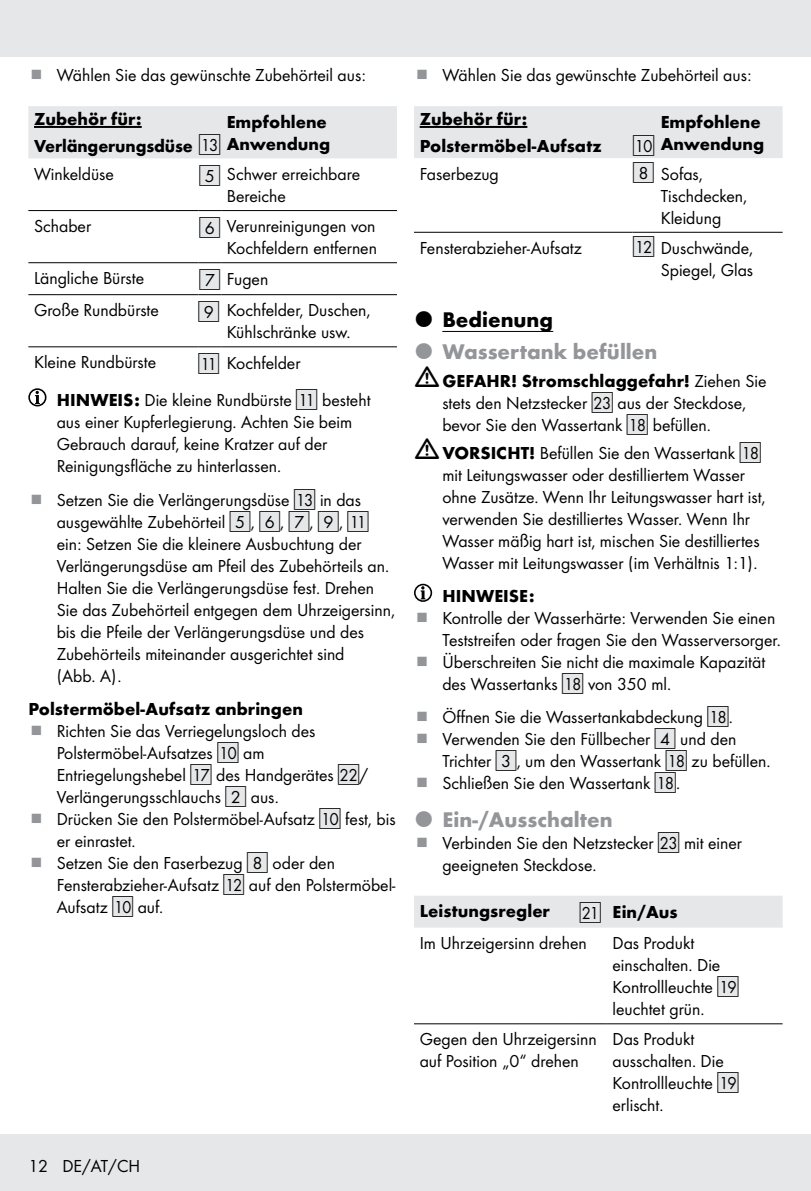
<style>
.page{position:relative;width:811px;height:1191px;background:#fff}
.page>*{position:absolute;margin:0;border:0;box-sizing:border-box;transform-origin:0 0}
.t1{font:700 22px "Futura";color:#939598}
.t2{font:700 22px "Futura";color:#000}
.t3{font:18px/22px "Futura Boo";color:#000}
.t4{font:700 18px/24.6px "Futura";color:#000;text-align:right}
.s1{font-family:"IMP Lidl Num Box";font-weight:400;font-size:15.8px;color:#e6e7e8}
.s2{font-family:"IMP Lidl Num Box";font-weight:400;font-size:15.8px}
.s3{font-family:"IMP Lidl Num Box";font-size:15.8px;color:#e6e7e8}
.s4{font-family:"IMP Lidl Num Box";font-size:15.8px}
.s5{font-family:"Futura";font-weight:700}
.s6{font-family:"Futura Boo";font-weight:400}
</style>
<div class="page">
<div style="left:0;top:1134px;width:811px;height:57px;background:#e6e7e8"></div>
<div style="left:0;top:0;width:811px;height:57px;background:#e6e7e8"></div>
<div style="left:28px;top:106px;width:369px;height:52px;background:#e6e7e8"></div>
<hr style="left:28px;top:210px;width:170px;height:1px;background:#000">
<svg style="left:198px;top:210px;width:23px;height:1px"></svg>
<hr style="left:221px;top:210px;width:176px;height:1px;background:#000">
<hr style="left:28px;top:262px;width:170px;height:1px;background:#000">
<svg style="left:198px;top:262px;width:23px;height:1px"></svg>
<hr style="left:221px;top:262px;width:176px;height:1px;background:#000">
<hr style="left:28px;top:294px;width:170px;height:1px;background:#000">
<svg style="left:198px;top:294px;width:23px;height:1px"></svg>
<hr style="left:221px;top:294px;width:176px;height:1px;background:#000">
<hr style="left:28px;top:346px;width:170px;height:1px;background:#000">
<svg style="left:198px;top:346px;width:23px;height:1px"></svg>
<hr style="left:221px;top:346px;width:176px;height:1px;background:#000">
<hr style="left:34px;top:126px;width:108px;height:2px;background:#000">
<svg style="left:29px;top:389px;width:17px;height:17px"></svg>
<div style="left:28px;top:388px;width:18px;height:18px;border:2px solid #000;border-radius:50%"></div>
<svg style="left:35px;top:391px;width:5px;height:13px"></svg>
<hr style="left:442px;top:331px;width:111px;height:1px;background:#000">
<div style="left:414px;top:106px;width:368px;height:52px;background:#e6e7e8"></div>
<hr style="left:414px;top:232px;width:218px;height:1px;background:#000">
<svg style="left:632px;top:232px;width:23px;height:1px"></svg>
<hr style="left:655px;top:232px;width:127px;height:1px;background:#000">
<hr style="left:420px;top:126px;width:107px;height:2px;background:#000">
<svg style="left:415px;top:584px;width:16px;height:17px"></svg>
<div style="left:414px;top:584px;width:18px;height:18px;border:2px solid #000;border-radius:50%"></div>
<svg style="left:420px;top:586px;width:5px;height:13px"></svg>
<div style="left:414px;top:896px;width:368px;height:31px;background:#e6e7e8"></div>
<hr style="left:414px;top:1023px;width:160px;height:1px;background:#000">
<hr style="left:574px;top:1023px;width:33px;height:1px;background:#000">
<hr style="left:607px;top:1023px;width:175px;height:1px;background:#000">
<p class="t3" style="left:57px;top:63px;width:311px">Wählen Sie das gewünschte Zubehörteil aus:</p>
<p class="t4" style="left:34px;top:105px;width:109px">Zubehör für:</p>
<p class="t4" style="left:34px;top:108px;width:298px">Empfohlene<br>Verlängerungsdüse <span class="s1">[</span><span class="s2">13]</span> Anwendung</p>
<p class="t3" style="left:34px;top:162px;width:81px">Winkeldüse</p>
<p class="t3" style="left:227px;top:162px;width:135px;text-indent:-27px"><sub>[</sub><sub>5]</sub> Schwer erreichbare<br>Bereiche</p>
<p class="t3" style="left:34px;top:214px;width:59px">Schaber</p>
<p class="t3" style="left:199px;top:214px;width:179px;text-align:right"><sub>[</sub><sub>6]</sub> Verunreinigungen von<br>Kochfeldern entfernen</p>
<p class="t3" style="left:34px;top:266px;width:112px">Längliche Bürste</p>
<p class="t3" style="left:199px;top:267px;width:70px"><span class="s3">[</span><span class="s4">7]</span> Fugen</p>
<p class="t3" style="left:34px;top:298px;width:126px">Große Rundbürste</p>
<p class="t3" style="left:198px;top:298px;width:173px;text-align:center"><sub>[</sub><sub>9]</sub> Kochfelder, Duschen,<br>Kühlschränke usw.</p>
<p class="t3" style="left:34px;top:350px;width:124px">Kleine Rundbürste</p>
<p class="t3" style="left:57px;top:344px;width:315px;line-height:37px;text-indent:142px"><span class="s3">[</span><span class="s4">11]</span> Kochfelder<br><span class="s5">HINWEIS:</span> Die kleine Rundbürste <span class="s3">[</span><span class="s4">11]</span> besteht</p>
<p class="t3" style="left:57px;top:410px;width:297px">aus einer Kupferlegierung. Achten Sie beim<br>Gebrauch darauf, keine Kratzer auf der<br>Reinigungsfläche zu hinterlassen.</p>
<p class="t3" style="left:57px;top:488px;width:340px">Setzen Sie die Verlängerungsdüse <span class="s3">[</span><span class="s4">13]</span> in das ausgewählte Zubehörteil <span class="s3">[</span><span class="s4">5]</span>, <span class="s3">[</span><span class="s4">6]</span>, <span class="s3">[</span><span class="s4">7]</span>, <span class="s3">[</span><span class="s4">9]</span>, <span class="s3">[</span><span class="s4">11] </span>ein: Setzen Sie die kleinere Ausbuchtung der Verlängerungsdüse am Pfeil des Zubehörteils an.<br>Halten Sie die Verlängerungsdüse fest. Drehen Sie das Zubehörteil entgegen dem Uhrzeigersinn, bis die Pfeile der Verlängerungsdüse und des Zubehörteils miteinander ausgerichtet sind<br>(Abb. A).</p>
<p class="t4" style="left:28px;top:695px;width:276px">Polstermöbel-Aufsatz anbringen</p>
<p class="t3" style="left:57px;top:719px;width:340px">Richten Sie das Verriegelungsloch des Polstermöbel-Aufsatzes <span class="s3">[</span><span class="s4">10]</span> am Entriegelungshebel <span class="s3">[</span><span class="s4">17]</span> des Handgerätes <span class="s3">[</span><span class="s4">22]</span>/ Verlängerungsschlauchs <span class="s3">[</span><span class="s4">2]</span> aus.<br>Drücken Sie den Polstermöbel-Aufsatz <span class="s3">[</span><span class="s4">10]</span> fest, bis er einrastet.<br>Setzen Sie den Faserbezug <span class="s3">[</span><span class="s4">8]</span> oder den Fensterabzieher-Aufsatz <span class="s3">[</span><span class="s4">12]</span> auf den Polstermöbel-Aufsatz <span class="s3">[</span><span class="s4">10]</span> auf.</p>
<p class="t3" style="left:28px;top:1154px;width:113px">12 DE/AT/CH</p>
<p class="t3" style="left:442px;top:63px;width:311px">Wählen Sie das gewünschte Zubehörteil aus:</p>
<p class="t4" style="left:420px;top:105px;width:109px">Zubehör für:</p>
<p class="t4" style="left:660px;top:108px;width:102px">Empfohlene</p>
<p class="t4" style="left:420px;top:133px;width:184px">Polstermöbel-Aufsatz</p>
<p class="t4" style="left:633px;top:130px;width:133px"><sub>[</sub><sub>10]</sub> Anwendung</p>
<p class="t3" style="left:420px;top:162px;width:81px">Faserbezug</p>
<p class="t3" style="left:660px;top:162px;width:88px;text-indent:-27px"><span class="s3">[</span><span class="s4">8]</span> Sofas,<br>Tischdecken,<br>Kleidung</p>
<p class="t3" style="left:420px;top:236px;width:164px">Fensterabzieher-Aufsatz</p>
<p class="t3" style="left:633px;top:236px;width:122px;text-align:right"><span class="s3">[</span><span class="s4">12]</span> Duschwände,<br>Spiegel, Glas</p>
<p class="t2" style="left:442px;top:304px;width:112px">Bedienung</p>
<p class="t1" style="left:442px;top:335px;width:216px">Wassertank befüllen</p>
<p class="t4" style="left:442px;top:367px;width:326px">GEFAHR! Stromschlaggefahr! <span class="s6">Ziehen Sie</span></p>
<p class="t3" style="left:442px;top:391px;width:305px">stets den Netzstecker <span class="s3">[</span><span class="s4">23]</span> aus der Steckdose, bevor Sie den Wassertank <span class="s3">[</span><span class="s4">18]</span> befüllen.</p>
<p class="t3" style="left:442px;top:440px;width:325px"><span class="s5">VORSICHT!</span> Befüllen Sie den Wassertank <span class="s3">[</span><span class="s4">18] </span>mit Leitungswasser oder destilliertem Wasser ohne Zusätze. Wenn Ihr Leitungswasser hart ist, verwenden Sie destilliertes Wasser. Wenn Ihr Wasser mäßig hart ist, mischen Sie destilliertes Wasser mit Leitungswasser (im Verhältnis 1:1).</p>
<p class="t4" style="left:442px;top:582px;width:94px">HINWEISE:</p>
<p class="t3" style="left:442px;top:606px;width:340px">Kontrolle der Wasserhärte: Verwenden Sie einen Teststreifen oder fragen Sie den Wasserversorger.<br>Überschreiten Sie nicht die maximale Kapazität des Wassertanks <span class="s3">[</span><span class="s4">18]</span> von 350 ml.</p>
<p class="t3" style="left:442px;top:705px;width:330px">Öffnen Sie die Wassertankabdeckung <span class="s3">[</span><span class="s4">18]</span>.<br>Verwenden Sie den Füllbecher <span class="s3">[</span><span class="s4">4]</span> und den Trichter <span class="s3">[</span><span class="s4">3]</span>, um den Wassertank <span class="s3">[</span><span class="s4">18]</span> zu befüllen.<br>Schließen Sie den Wassertank <span class="s3">[</span><span class="s4">18]</span>.</p>
<p class="t1" style="left:442px;top:803px;width:172px">Ein-/Ausschalten</p>
<p class="t3" style="left:442px;top:830px;width:301px">Verbinden Sie den Netzstecker <span class="s3">[</span><span class="s4">23]</span> mit einer geeigneten Steckdose.</p>
<p class="t4" style="left:420px;top:897px;width:132px">Leistungsregler</p>
<p class="t4" style="left:580px;top:898px;width:99px"><span class="s1">[</span><span class="s2">21]</span> Ein/Aus</p>
<p class="t3" style="left:420px;top:931px;width:169px">Im Uhrzeigersinn drehen</p>
<p class="t3" style="left:612px;top:931px;width:128px">Das Produkt einschalten. Die<br>Kontrollleuchte <span class="s3">[</span><span class="s4">19] </span>leuchtet grün.</p>
<p class="t3" style="left:420px;top:1027px;width:178px">Gegen den Uhrzeigersinn auf Position „0“ drehen</p>
<p class="t3" style="left:612px;top:1027px;width:128px">Das Produkt ausschalten. Die<br>Kontrollleuchte <span class="s3">[</span><span class="s4">19] </span>erlischt.</p>
</div>
